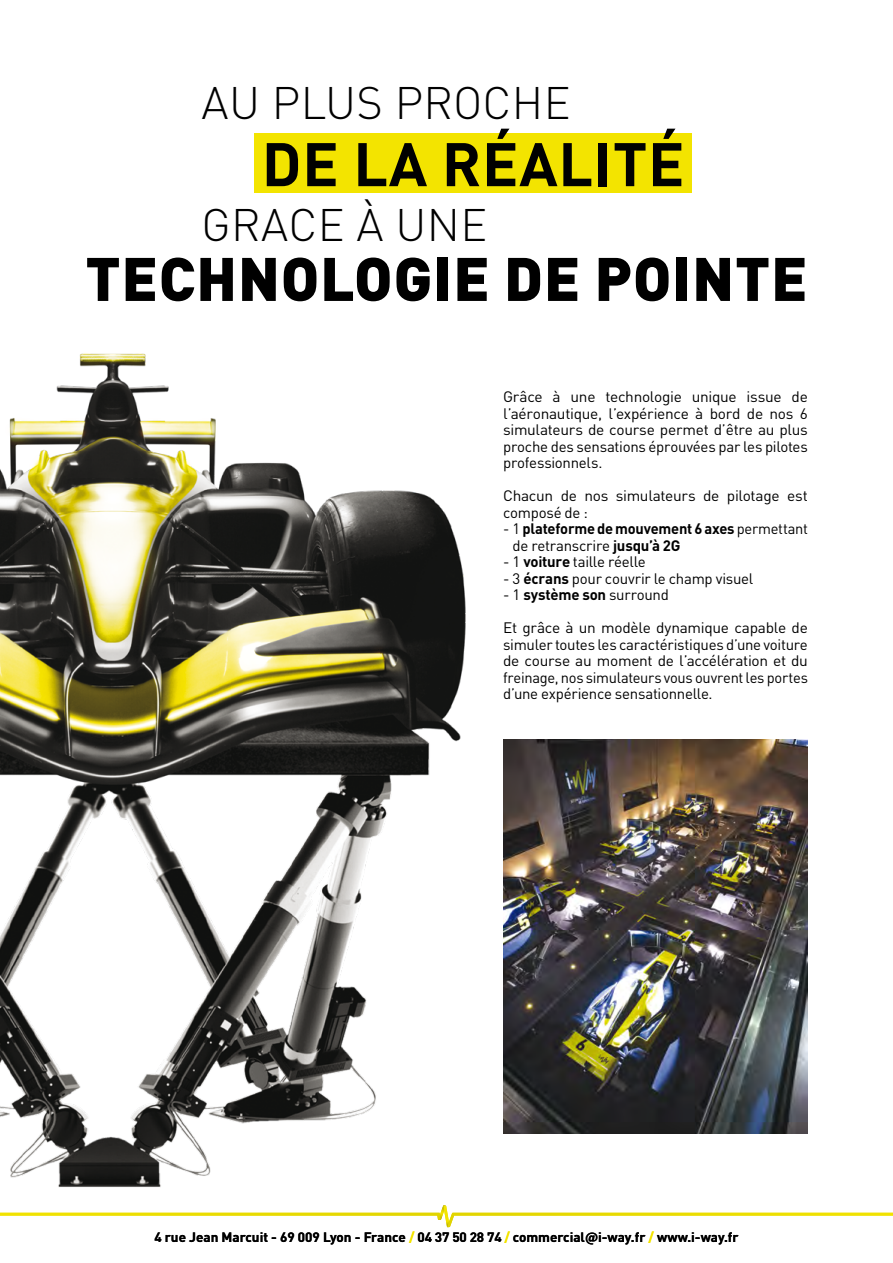
<style>
.page{position:relative;width:893px;height:1263px;background:#fff}
.page>*{position:absolute;margin:0;border:0;box-sizing:border-box;transform-origin:0 0}
.t1{font:900 60.45px "DIN Pro";letter-spacing:.01em;color:#000}
.t2{font:700 60.45px "DIN Pro";letter-spacing:.01em;color:#000}
.t3{font:300 45px "DIN Pro";letter-spacing:.01em;color:#000}
.t4{font:15px/16.5px "DIN Pro";letter-spacing:-.02em;color:#000;text-align:justify}
.t5{font:700 15px/16.5px "DIN Pro";letter-spacing:-.015em;color:#000}
.t6{font:700 13.5px "DIN Pro";color:#000}
.s1{font-weight:400}
.s2{font-weight:700}
.s3{color:#f3e400}
</style>
<div class="page">
<img style="left:0;top:144px;width:536px;height:1084px">
<svg style="left:0;top:1205px;width:893px;height:22px"></svg>
<div style="left:255px;top:133px;width:437px;height:60px;background:#f3e400"></div>
<img style="left:503px;top:740px;width:305px;height:393px">
<h2 class="t3" style="left:201px;top:68px;width:371px">AU PLUS PROCHE</h2>
<h1 class="t2" style="left:262px;top:114px;width:424px">DE LA RÉALITÉ</h1>
<h2 class="t3" style="left:201px;top:190px;width:287px">GRACE À UNE</h2>
<h1 class="t1" style="left:85px;top:227px;width:724px">TECHNOLOGIE DE POINTE</h1>
<p class="t4" style="left:503px;top:387px;width:306px">Grâce à une technologie unique issue de l’aéronautique, l’expérience à bord de nos 6 simulateurs de course permet d’être au plus proche des sensations éprouvées par les pilotes professionnels.</p>
<p class="t4" style="left:503px;top:486px;width:306px">Chacun de nos simulateurs de pilotage est composé de :</p>
<p class="t5" style="left:513px;top:519px;width:297px;text-indent:-9px"><span class="s1">- 1</span> plateforme de mouvement 6 axes <span class="s1">permettant de retranscrire</span> jusqu’à 2G</p>
<p class="t4" style="left:503px;top:552px;width:144px">- 1 <span class="s2">voiture</span> taille réelle</p>
<p class="t4" style="left:503px;top:569px;width:252px">- 3 <span class="s2">écrans</span> pour couvrir le champ visuel</p>
<p class="t4" style="left:503px;top:585px;width:167px">- 1 <span class="s2">système son</span> surround</p>
<p class="t4" style="left:503px;top:618px;width:306px">Et grâce à un modèle dynamique capable de simuler toutes les caractéristiques d’une voiture de course au moment de l’accélération et du freinage, nos simulateurs vous ouvrent les portes d’une expérience sensationnelle.</p>
<p class="t6" style="left:154px;top:1225px;width:586px">4 rue Jean Marcuit - 69 009 Lyon - France <span class="s3">/</span> 04 37 50 28 74 <span class="s3">/</span> commercial@i-way.fr <span class="s3">/</span> www.i-way.fr</p>
</div>
